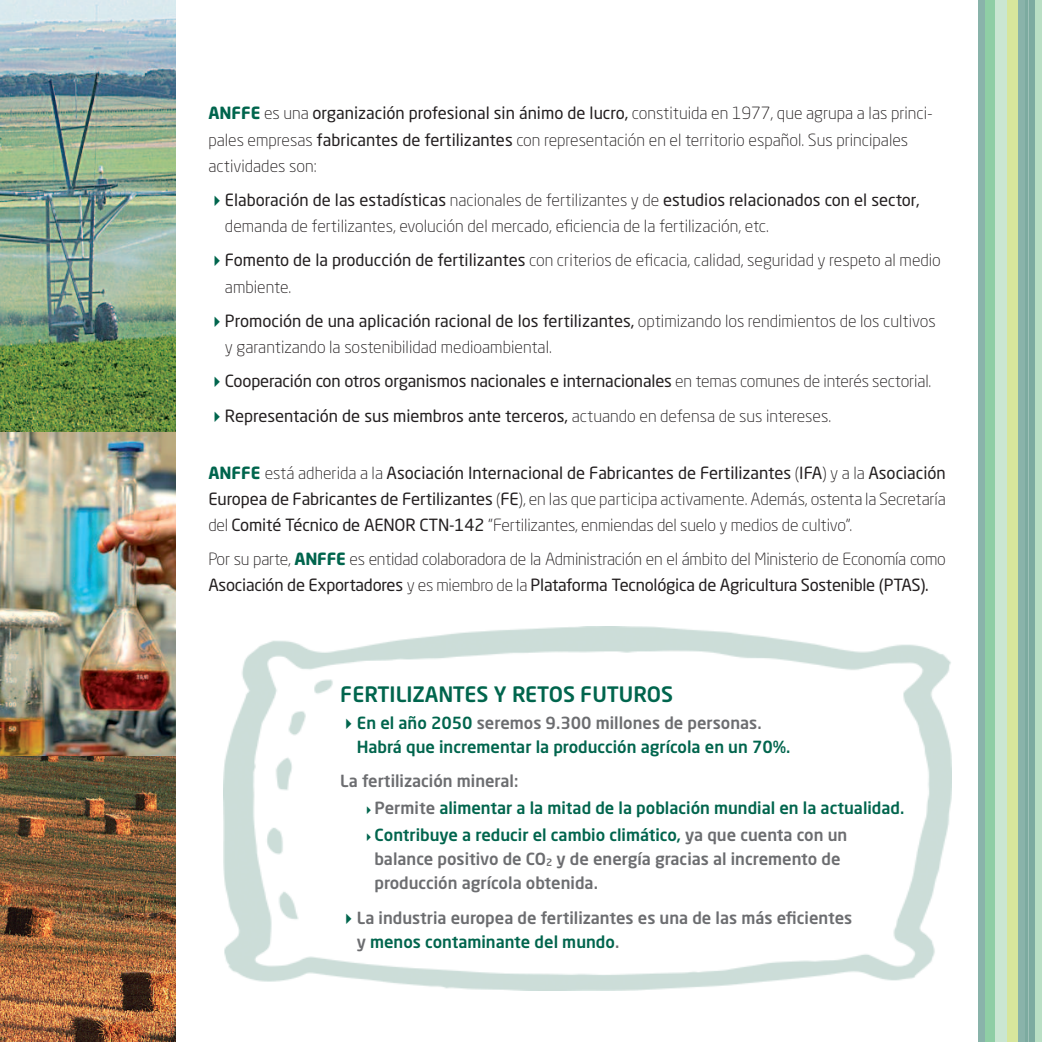
<style>
.page{position:relative;width:1042px;height:1042px;background:#fff}
.page>*{position:absolute;margin:0;border:0;box-sizing:border-box;transform-origin:0 0}
.t1{font:500 21px "Neo Sans Pro";color:#00654d}
.t2{font:300 16.62px/26.2px "Neo Sans Pro";color:#231f20}
.t3{font:500 16.62px/24.3px "Neo Sans Pro";color:#6c6d70}
.t4{font:16.62px "Neo Sans Pro";letter-spacing:-.01em;color:#231f20}
.t5{font:500 16.62px/24.3px "Neo Sans Pro";color:#00654d}
.s1{font-weight:700;color:#00654d}
.s2{font-weight:400}
.s3{color:#00654d}
.s4{font-weight:300}
.s5{color:#6c6d70}
.s6{font-size:9.97px}
</style>
<div class="page">
<img style="left:224px;top:627px;width:727px;height:364px">
<img style="left:0;top:0;width:176px;height:433px">
<img style="left:0;top:433px;width:176px;height:323px">
<img style="left:0;top:756px;width:176px;height:286px">
<div style="left:985px;top:0;width:10px;height:1042px;background:#8fcea5"></div>
<div style="left:1007px;top:0;width:11px;height:1042px;background:#d7e69c"></div>
<div style="left:995px;top:0;width:12px;height:1042px;background:#cae6d2"></div>
<div style="left:979px;top:0;width:6px;height:1042px;background:#89b3aa"></div>
<svg style="left:1024px;top:0;width:10px;height:1042px;background:#85b1a7"></svg>
<div style="left:1034px;top:0;width:8px;height:1042px;background:#b9dfc4"></div>
<div style="left:1018px;top:0;width:6px;height:1042px;background:#89b3aa"></div>
<p class="t2" style="left:208px;top:100px;width:726px"><span class="s1">ANFFE</span> es una <span class="s2">organización profesional sin ánimo de lucro,</span> constituida en 1977, que agrupa a las princi&shy;pales empresas <span class="s2">fabricantes de fertilizantes</span> con representación en el territorio español. Sus principales actividades son:</p>
<p class="t2" style="left:225px;top:186px;width:696px;text-indent:-17px"><span class="s3">✔</span><span class="s2">Elaboración de las estadísticas</span> nacionales de fertilizantes y de <span class="s2">estudios relacionados con el sector, </span>demanda de fertilizantes, evolución del mercado, eficiencia de la fertilización, etc.</p>
<p class="t2" style="left:225px;top:247px;width:717px;text-indent:-17px"><span class="s3">✔</span><span class="s2">Fomento de la producción de fertilizantes</span> con criterios de eficacia, calidad, seguridad y respeto al medio ambiente.</p>
<p class="t2" style="left:225px;top:307px;width:712px;text-indent:-17px"><span class="s3">✔</span><span class="s2">Promoción de una aplicación racional de los fertilizantes,</span> optimizando los rendimientos de los cultivos y garantizando la sostenibilidad medioambiental.</p>
<p class="t4" style="left:208px;top:371px;width:724px"><span class="s3">✔</span>Cooperación con otros organismos nacionales e internacionales <span class="s4">en temas comunes de interés sectorial.</span></p>
<p class="t4" style="left:208px;top:405px;width:624px"><span class="s3">✔</span>Representación de sus miembros ante terceros, <span class="s4">actuando en defensa de sus intereses.</span></p>
<p class="t2" style="left:208px;top:459px;width:739px;text-align:justify"><span class="s1">ANFFE</span> está adherida a la <span class="s2">Asociación Internacional de Fabricantes de Fertilizantes</span> (<span class="s2">IFA</span>) y a la <span class="s2">Asociación Europea de Fabricantes de Fertilizantes</span> (<span class="s2">FE</span>), en las que participa activamente. Además, ostenta la Secretaría del <span class="s2">Comité Técnico de AENOR CTN-142</span> "Fertilizantes, enmiendas del suelo y medios de cultivo".</p>
<p class="t2" style="left:208px;top:546px;width:739px">Por su parte, <span class="s1">ANFFE</span> es entidad colaboradora de la Administración en el ámbito del Ministerio de Economía como<br><span class="s2">Asociación de Exportadores</span> y es miembro de la <span class="s2">Plataforma Tecnológica de Agricultura Sostenible (PTAS).</span></p>
<p class="t1" style="left:340px;top:681px;width:334px">FERTILIZANTES Y RETOS FUTUROS</p>
<p class="t5" style="left:357px;top:710px;width:435px;text-indent:-16px">✔En el año 2050 <span class="s5">seremos 9.300 millones de personas.<br></span>Habrá que incrementar la producción agrícola en un 70%.</p>
<p class="t3" style="left:340px;top:768px;width:179px">La fertilización mineral:</p>
<p class="t5" style="left:362px;top:795px;width:543px">✔<span class="s5">Permite</span> alimentar a la mitad de la población mundial en la actualidad.</p>
<p class="t3" style="left:374px;top:822px;width:474px;text-indent:-12px"><span class="s3">✔Contribuye a reducir el cambio climático,</span> ya que cuenta con un balance positivo de CO<span class="s6">2</span> y de energía gracias al incremento de producción agrícola obtenida.</p>
<p class="t3" style="left:357px;top:905px;width:497px;text-indent:-16px"><span class="s3">✔</span>La industria europea de fertilizantes es una de las más eficientes y <span class="s3">menos contaminante del mundo</span>.</p>
</div>
